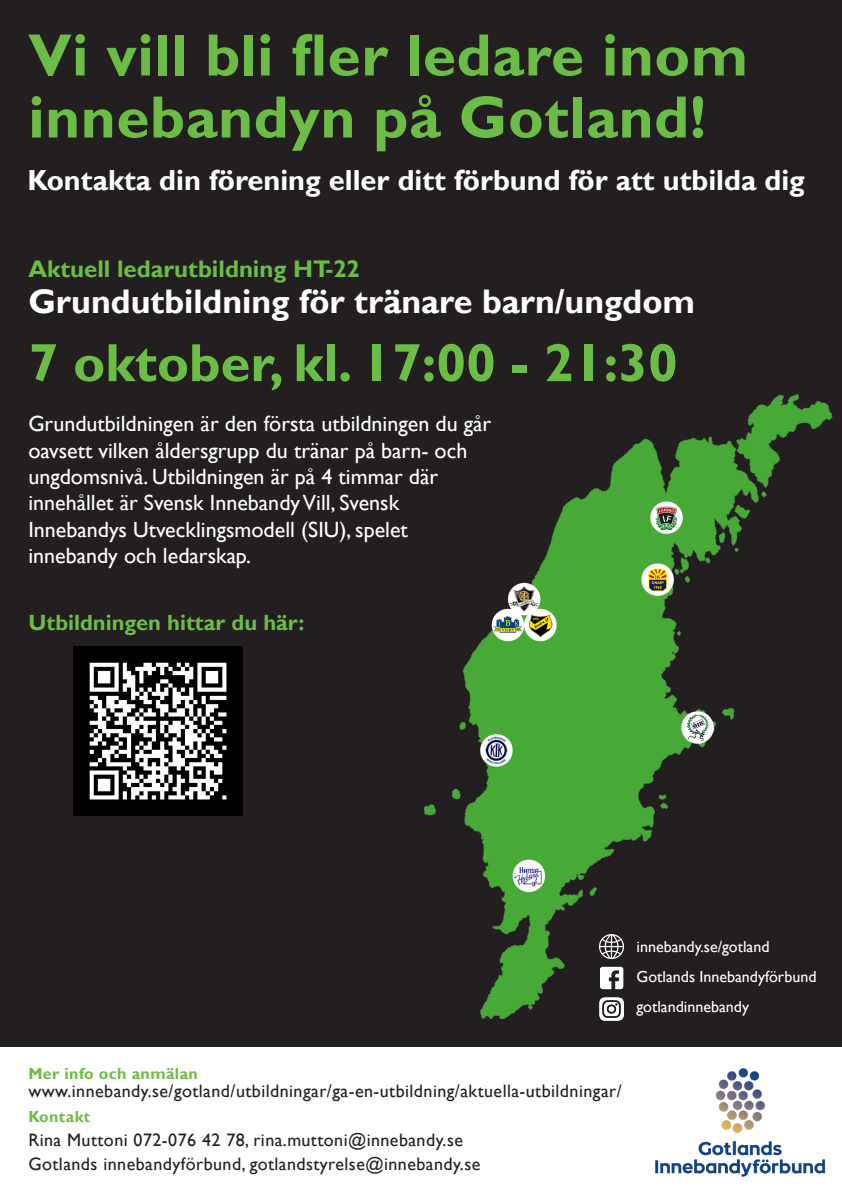
<style>
.page{position:relative;width:842px;height:1191px;background:#fff}
.page>*{position:absolute;margin:0;border:0;box-sizing:border-box;transform-origin:0 0}
.t1{font:700 60px/62px "Gill Sans";letter-spacing:.01em;color:#6cbd45}
.t2{font:700 54px "Gill Sans";color:#6cbd45}
.t3{font:700 34px "Gill Sans";color:#fff}
.t4{font:700 29px "Gill Sans";color:#fff}
.t5{font:700 24px "Gill Sans";color:#6cbd45}
.t6{font:22px/26.4px "Gill Sans";color:#fff}
.t7{font:700 22px "Gill Sans";color:#6cbd45}
.t8{font:18px "Gill Sans";letter-spacing:.025em;color:#231f20}
.t9{font:16px "Gill Sans";color:#fff}
.t10{font:700 16px "Gill Sans";letter-spacing:.025em;color:#6cbd45}
</style>
<div class="page">
<div style="left:0;top:0;width:842px;height:1046px;background:#231f20"></div>
<img style="left:0;top:394px;width:842px;height:653px">
<img style="left:600px;top:935px;width:24px;height:23px">
<img style="left:600px;top:997px;width:24px;height:23px">
<img style="left:600px;top:966px;width:24px;height:23px">
<img style="left:74px;top:646px;width:168px;height:169px">
<img style="left:655px;top:1068px;width:171px;height:109px">
<p class="t1" style="left:28px;top:26px;width:721px">Vi vill bli fler ledare inom innebandyn på Gotland!</p>
<p class="t4" style="left:28px;top:162px;width:779px">Kontakta din förening eller ditt förbund för att utbilda dig</p>
<p class="t5" style="left:28px;top:255px;width:333px">Aktuell ledarutbildning HT-22</p>
<p class="t3" style="left:28px;top:281px;width:668px">Grundutbildning för tränare barn/ungdom</p>
<p class="t2" style="left:28px;top:330px;width:651px">7 oktober, kl. 17:00 - 21:30</p>
<p class="t6" style="left:28px;top:411px;width:464px">Grundutbildningen är den första utbildningen du går oavsett vilken åldersgrupp du tränar på barn- och ungdomsnivå. Utbildningen är på 4 timmar där innehållet är Svensk Innebandy Vill, Svensk Innebandys Utvecklingsmodell (SIU), spelet innebandy och ledarskap.</p>
<p class="t7" style="left:28px;top:609px;width:278px">Utbildningen hittar du här:</p>
<p class="t9" style="left:636px;top:937px;width:135px">innebandy.se/gotland</p>
<p class="t9" style="left:636px;top:967px;width:181px">Gotlands Innebandyförbund</p>
<p class="t9" style="left:636px;top:997px;width:114px">gotlandinnebandy</p>
<p class="t10" style="left:28px;top:1064px;width:171px">Mer info och anmälan</p>
<p class="t8" style="left:28px;top:1080px;width:595px">www.innebandy.se/gotland/utbildningar/ga-en-utbildning/aktuella-utbildningar/</p>
<p class="t10" style="left:28px;top:1107px;width:64px">Kontakt</p>
<p class="t8" style="left:28px;top:1129px;width:436px">Rina Muttoni 072-076 42 78, rina.muttoni@innebandy.se</p>
<p class="t8" style="left:28px;top:1153px;width:453px">Gotlands innebandyförbund, gotlandstyrelse@innebandy.se</p>
</div>
